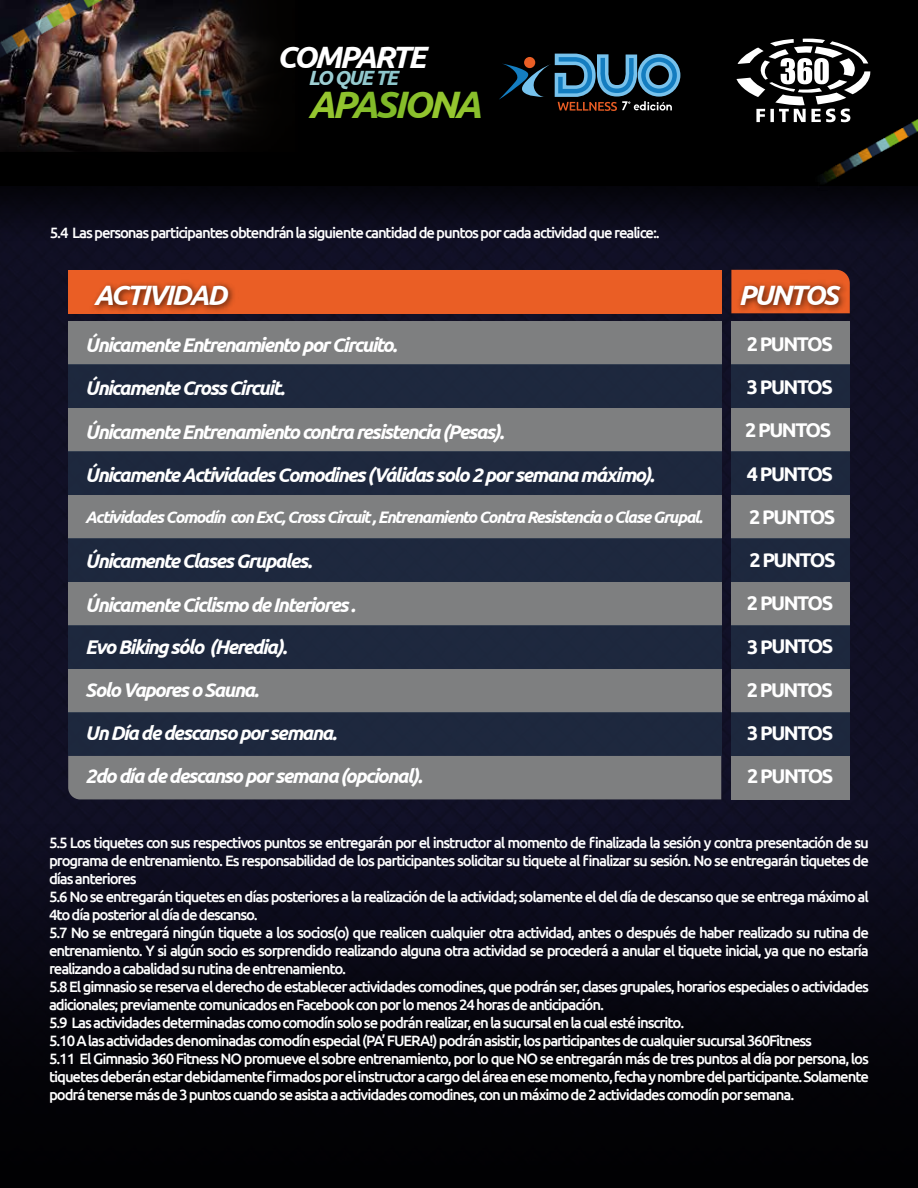
<style>
.page{position:relative;width:918px;height:1188px;background:#fff}
.page>*{position:absolute;margin:0;border:0;box-sizing:border-box;transform-origin:0 0}
.t1{font:italic 700 38.1px "Ubuntu";letter-spacing:-.075em;color:#7db828}
.t2{font:italic 700 30.9px "Ubuntu";letter-spacing:-.085em;color:#fff}
.t3{font:italic 700 27.9px "Ubuntu";letter-spacing:-.075em;color:#fff}
.t4{font:italic 700 20.55px "Ubuntu";letter-spacing:-.075em;color:#8dc7cc}
.t5{font:italic 700 19.8px/43px "Ubuntu";letter-spacing:-.075em;color:#fff}
.t6{font:700 19.8px/43.2px "Ubuntu";letter-spacing:-.075em;color:#fff;text-align:justify}
.t7{font:italic 700 16.65px "Ubuntu";letter-spacing:-.075em;color:#fff}
.t8{font:500 15px/18px "Ubuntu";letter-spacing:-.075em;color:#fff}
</style>
<div class="page">
<div style="left:0;top:320px;width:918px;height:868px;background:linear-gradient(to bottom,#15142f,#04040a)"></div>
<div style="left:0;top:0;width:918px;height:153px;background:#000"></div>
<img style="left:0;top:0;width:97px;height:22px">
<svg style="left:0;top:22px;width:805px;height:130px"></svg>
<img style="left:97px;top:0;width:150px;height:152px">
<div style="left:0;top:153px;width:918px;height:208px;background:linear-gradient(to bottom,#020308,#19152e)"></div>
<img style="left:812px;top:119px;width:106px;height:82px">
<div style="left:68px;top:270px;width:653px;height:43px;background:#ea5e25"></div>
<svg style="left:731px;top:270px;width:119px;height:3px"></svg>
<div style="left:68px;top:321px;width:653px;height:43px;background:#7e7f80"></div>
<div style="left:731px;top:321px;width:119px;height:43px;background:#7e7f80"></div>
<div style="left:68px;top:364px;width:653px;height:44px;background:#212e44"></div>
<div style="left:731px;top:364px;width:119px;height:44px;background:#1d283d"></div>
<div style="left:68px;top:408px;width:653px;height:43px;background:#7e7f80"></div>
<div style="left:731px;top:408px;width:119px;height:43px;background:#7e7f80"></div>
<div style="left:68px;top:451px;width:653px;height:44px;background:#212e44"></div>
<div style="left:731px;top:451px;width:119px;height:44px;background:#212e44"></div>
<div style="left:68px;top:495px;width:653px;height:43px;background:#7e7f80"></div>
<div style="left:731px;top:495px;width:119px;height:43px;background:#7e7f80"></div>
<div style="left:68px;top:538px;width:653px;height:44px;background:#212e44"></div>
<div style="left:731px;top:538px;width:119px;height:44px;background:#212e44"></div>
<div style="left:68px;top:582px;width:653px;height:43px;background:#7e7f80"></div>
<div style="left:731px;top:582px;width:119px;height:43px;background:#7e7f80"></div>
<div style="left:68px;top:625px;width:653px;height:44px;background:#212e44"></div>
<div style="left:731px;top:625px;width:119px;height:44px;background:#212e44"></div>
<div style="left:68px;top:669px;width:653px;height:43px;background:#7e7f80"></div>
<div style="left:731px;top:669px;width:119px;height:43px;background:#7e7f80"></div>
<div style="left:68px;top:712px;width:653px;height:44px;background:#212e44"></div>
<div style="left:731px;top:712px;width:119px;height:44px;background:#1d283d"></div>
<div style="left:68px;top:756px;width:653px;height:43px;background:#7e7f80"></div>
<div style="left:731px;top:756px;width:119px;height:43px;background:#7e7f80"></div>
<img style="left:731px;top:273px;width:120px;height:48px">
<img style="left:86px;top:282px;width:153px;height:39px">
<img style="left:233px;top:0;width:137px;height:124px">
<img style="left:376px;top:177px;width:137px;height:8px">
<img style="left:385px;top:40px;width:128px;height:137px">
<img style="left:247px;top:40px;width:138px;height:137px">
<svg style="left:499px;top:22px;width:183px;height:89px"></svg>
<svg style="left:737px;top:38px;width:135px;height:84px"></svg>
<h2 class="t2" style="left:277px;top:38px;width:151px">COMPARTE</h2>
<h1 class="t1" style="left:308px;top:82px;width:175px">APASIONA</h1>
<h3 class="t4" style="left:308px;top:66px;width:91px">LO QUE TE</h3>
<p class="t8" style="left:50px;top:223px;width:612px">5.4 Las personas participantes obtendrán la siguiente cantidad de puntos por cada actividad que realice:.</p>
<h3 class="t3" style="left:94px;top:278px;width:135px">ACTIVIDAD</h3>
<h3 class="t3" style="left:738px;top:278px;width:102px">PUNTOS</h3>
<h3 class="t6" style="left:747px;top:322px;width:88px">2 PUNTOS</h3>
<h3 class="t5" style="left:85px;top:323px;width:571px">Únicamente Entrenamiento por Circuito.<br>Únicamente Cross Circuit.<br>Únicamente Entrenamiento contra resistencia (Pesas).<br>Únicamente Actividades Comodines (Válidas solo 2 por semana máximo).</h3>
<h3 class="t6" style="left:747px;top:365px;width:88px">3 PUNTOS</h3>
<h3 class="t6" style="left:745px;top:408px;width:88px">2 PUNTOS</h3>
<h3 class="t6" style="left:747px;top:452px;width:88px">4 PUNTOS</h3>
<p class="t7" style="left:85px;top:507px;width:619px">Actividades Comodín con ExC, Cross Circuit , Entrenamiento Contra Resistencia o Clase Grupal.</p>
<h3 class="t5" style="left:85px;top:540px;width:339px">Únicamente Clases Grupales.<br>Únicamente Ciclismo de Interiores .<br>Evo Biking sólo (Heredia).<br>Solo Vapores o Sauna.<br>Un Día de descanso por semana.<br>2do día de descanso por semana (opcional).</h3>
<h3 class="t6" style="left:749px;top:495px;width:88px">2 PUNTOS</h3>
<h3 class="t6" style="left:749px;top:538px;width:88px">2 PUNTOS</h3>
<h3 class="t6" style="left:747px;top:581px;width:88px">2 PUNTOS</h3>
<h3 class="t6" style="left:747px;top:625px;width:88px">3 PUNTOS</h3>
<h3 class="t6" style="left:747px;top:668px;width:88px">2 PUNTOS 3 PUNTOS 2 PUNTOS</h3>
<p class="t8" style="left:49px;top:833px;width:821px">5.5 Los tiquetes con sus respectivos puntos se entregarán por el instructor al momento de finalizada la sesión y contra presentación de su programa de entrenamiento. Es responsabilidad de los participantes solicitar su tiquete al finalizar su sesión. No se entregarán tiquetes de días anteriores<br>5.6 No se entregarán tiquetes en días posteriores a la realización de la actividad; solamente el del día de descanso que se entrega máximo al 4to día posterior al día de descanso.<br>5.7 No se entregará ningún tiquete a los socios(o) que realicen cualquier otra actividad, antes o después de haber realizado su rutina de entrenamiento. Y si algún socio es sorprendido realizando alguna otra actividad se procederá a anular el tiquete inicial, ya que no estaría realizando a cabalidad su rutina de entrenamiento.<br>5.8 El gimnasio se reserva el derecho de establecer actividades comodines, que podrán ser, clases grupales, horarios especiales o actividades adicionales; previamente comunicados en Facebook con por lo menos 24 horas de anticipación.<br>5.9 Las actividades determinadas como comodín solo se podrán realizar, en la sucursal en la cual esté inscrito.<br>5.10 A las actividades denominadas comodín especial (PA’ FUERA!) podrán asistir, los participantes de cualquier sucursal 360Fitness<br>5.11 El Gimnasio 360 Fitness NO promueve el sobre entrenamiento, por lo que NO se entregarán más de tres puntos al día por persona, los tiquetes deberán estar debidamente firmados por el instructor a cargo del área en ese momento, fecha y nombre del participante. Solamente podrá tenerse más de 3 puntos cuando se asista a actividades comodines, con un máximo de 2 actividades comodín por semana.</p>
</div>
